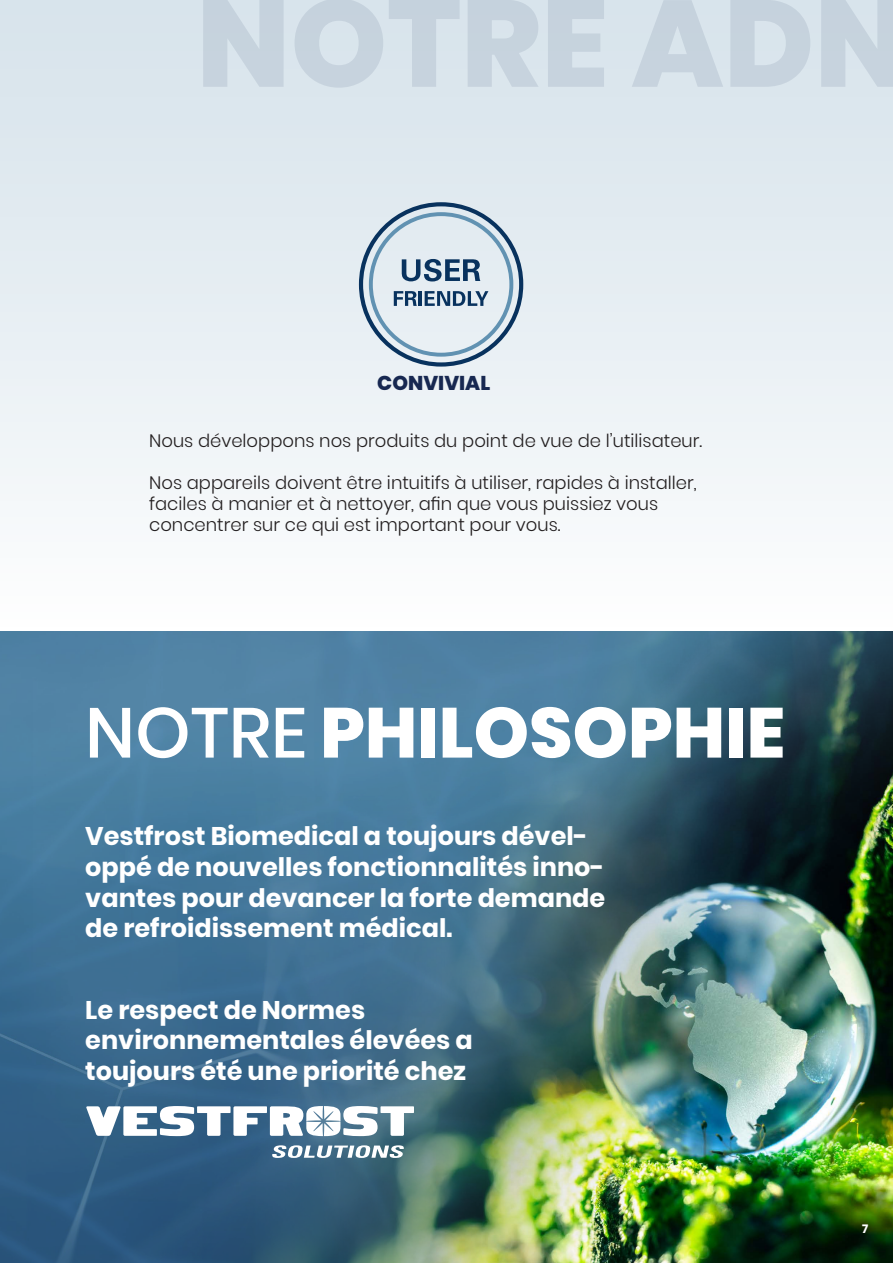
<style>
.page{position:relative;width:893px;height:1263px;background:#fff}
.page>*{position:absolute;margin:0;border:0;box-sizing:border-box;transform-origin:0 0}
.Stor_overskift{font:800 70.5px "Poppins";color:#fff}
.t1{font:700 25.5px/30.6px "Poppins";color:#fff}
.Stor_overskift-2{font:800 19.95px "Poppins";color:#172851}
.Body_sz_12{font:300 18px/21px "Poppins";color:#231f20}
.t2{font:700 12px "Poppins";color:#fff}
.s1{font-weight:500}
</style>
<div class="page">
<img style="left:0;top:631px;width:893px;height:632px">
<div style="left:0;top:0;width:893px;height:631px;background:linear-gradient(to bottom,#d4e1ea,#fcfdfd)"></div>
<div style="left:369px;top:212px;width:144px;height:145px;border:4px solid #6192b2;border-radius:50%"></div>
<svg style="left:402px;top:259px;width:78px;height:22px;background:#748da6"></svg>
<svg style="left:394px;top:291px;width:23px;height:15px"></svg>
<hr style="left:419px;top:291px;width:3px;height:15px;background:#08325e">
<svg style="left:425px;top:291px;width:63px;height:15px"></svg>
<div style="left:359px;top:202px;width:164px;height:165px;border:4px solid #08325e;border-radius:50%"></div>
<svg style="left:86px;top:1106px;width:328px;height:30px"></svg>
<svg style="left:272px;top:1145px;width:132px;height:13px"></svg>
<p class="Stor_overskift-2" style="left:377px;top:372px;width:114px">CONVIVIAL</p>
<p class="Body_sz_12" style="left:149px;top:431px;width:555px">Nous développons nos produits du point de vue de l’utilisateur.</p>
<p class="Body_sz_12" style="left:149px;top:473px;width:549px">Nos appareils doivent être intuitifs à utiliser, rapides à installer, faciles à manier et à nettoyer, afin que vous puissiez vous concentrer sur ce qui est important pour vous.</p>
<p class="Stor_overskift" style="left:85px;top:692px;width:702px"><span class="s1">NOTRE</span> PHILOSOPHIE</p>
<p class="t1" style="left:85px;top:821px;width:522px">Vestfrost Biomedical a toujours dével&shy;oppé de nouvelles fonctionnalités inno&shy;vantes pour devancer la forte demande de refroidissement médical.</p>
<p class="t1" style="left:85px;top:995px;width:389px">Le respect de Normes environnementales élevées a toujours été une priorité chez</p>
<p class="t2" style="left:862px;top:1222px;width:8px">7</p>
</div>
